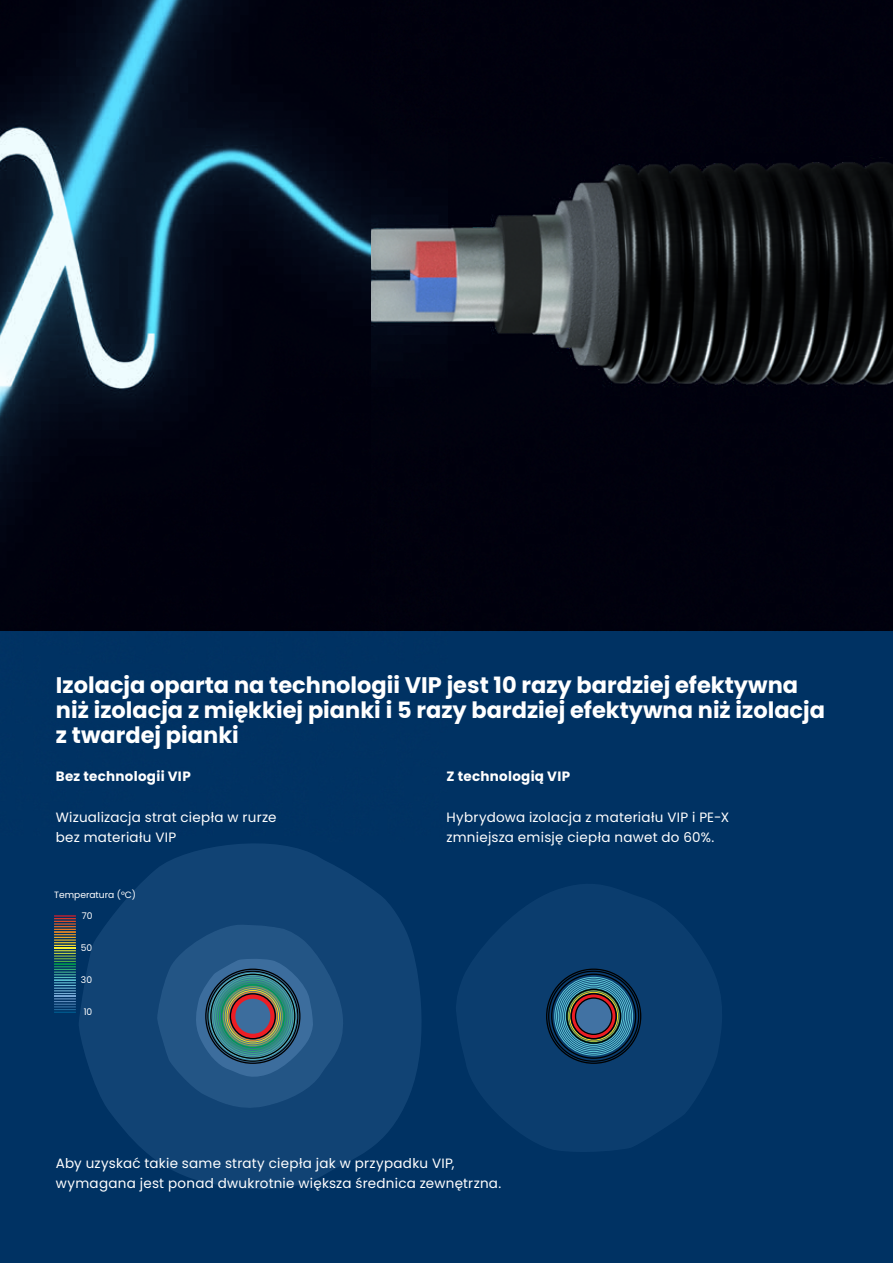
<style>
.page{position:relative;width:893px;height:1263px;background:#fff}
.page>*{position:absolute;margin:0;border:0;box-sizing:border-box;transform-origin:0 0}
.t1{font:22.5px/24.8px "Poppins";color:#fff}
.t2{font:13.5px/20.2px "Poppins";letter-spacing:.02em;color:#fff}
.t3{font:13.5px "Poppins";letter-spacing:.02em;color:#fff}
.t4{font:9.15px "Poppins";color:#fff}
</style>
<div class="page">
<div style="left:0;top:631px;width:893px;height:625px;background:#003263"></div>
<svg style="left:456px;top:884px;width:266px;height:268px;fill:#0b3d6e"></svg>
<svg style="left:79px;top:844px;width:342px;height:345px;fill:#114374"></svg>
<div style="left:223px;top:986px;width:60px;height:60px;border:1px solid #7fb244;border-radius:50%"></div>
<div style="left:225px;top:988px;width:56px;height:56px;border:1px solid #c2c736;border-radius:50%"></div>
<div style="left:227px;top:990px;width:52px;height:52px;border:1px solid #ffde17;border-radius:50%"></div>
<div style="left:215px;top:978px;width:76px;height:76px;border:1px solid #3baf83;border-radius:50%"></div>
<div style="left:217px;top:980px;width:72px;height:72px;border:1px solid #2eaa6f;border-radius:50%"></div>
<div style="left:219px;top:982px;width:68px;height:68px;border:1px solid #1ca65a;border-radius:50%"></div>
<div style="left:221px;top:984px;width:64px;height:64px;border:1px solid #00a14b;border-radius:50%"></div>
<div style="left:228px;top:992px;width:49px;height:49px;border:1px solid #f78d1e;border-radius:50%"></div>
<div style="left:568px;top:990px;width:51px;height:52px;border:1px solid #a1bc3e;border-radius:50%"></div>
<div style="left:569px;top:992px;width:49px;height:48px;border:1px solid #ffde17;border-radius:50%"></div>
<div style="left:555px;top:977px;width:78px;height:78px;border:1px solid #5fc8d7;border-radius:50%"></div>
<div style="left:556px;top:979px;width:75px;height:74px;border:1px solid #5fc8d7;border-radius:50%"></div>
<div style="left:558px;top:981px;width:71px;height:71px;border:1px solid #5fc8d7;border-radius:50%"></div>
<div style="left:560px;top:982px;width:68px;height:68px;border:1px solid #5fc8d7;border-radius:50%"></div>
<div style="left:561px;top:984px;width:65px;height:64px;border:1px solid #5fc8d7;border-radius:50%"></div>
<div style="left:563px;top:986px;width:61px;height:61px;border:1px solid #5fc8d7;border-radius:50%"></div>
<div style="left:565px;top:987px;width:57px;height:58px;border:1px solid #5fc8d7;border-radius:50%"></div>
<svg style="left:576px;top:998px;width:36px;height:36px"></svg>
<div style="left:231px;top:994px;width:44px;height:44px;border:4px solid #ed1d24;border-radius:50%"></div>
<div style="left:234px;top:997px;width:38px;height:38px;border:1px solid #ed1d24;border-radius:50%"></div>
<div style="left:230px;top:993px;width:46px;height:46px;border:1px solid #000;border-radius:50%"></div>
<div style="left:566px;top:989px;width:55px;height:55px;border:1px solid #000;border-radius:50%"></div>
<div style="left:572px;top:994px;width:44px;height:44px;border:4px solid #ed1d24;border-radius:50%"></div>
<div style="left:575px;top:997px;width:37px;height:38px;border:1px solid #000;border-radius:50%"></div>
<div style="left:571px;top:993px;width:46px;height:46px;border:1px solid #000;border-radius:50%"></div>
<svg style="left:54px;top:915px;width:22px;height:98px"></svg>
<img style="left:0;top:0;width:371px;height:631px">
<img style="left:371px;top:0;width:522px;height:631px">
<h1 class="t1" style="left:56px;top:673px;width:771px">Izolacja oparta na technologii VIP jest 10 razy bardziej efektywna niż izolacja z miękkiej pianki i 5 razy bardziej efektywna niż izolacja z twardej pianki</h1>
<p class="t3" style="left:56px;top:769px;width:136px">Bez technologii VIP</p>
<p class="t2" style="left:56px;top:807px;width:222px">Wizualizacja strat ciepła w rurze bez materiału VIP</p>
<p class="t3" style="left:446px;top:769px;width:125px">Z technologią VIP</p>
<p class="t2" style="left:446px;top:807px;width:284px">Hybrydowa izolacja z materiału VIP i PE-X zmniejsza emisję ciepła nawet do 60%.</p>
<p class="t4" style="left:54px;top:889px;width:83px">Temperatura (°C)</p>
<p class="t4" style="left:82px;top:910px;width:12px">70</p>
<p class="t4" style="left:81px;top:942px;width:13px">50</p>
<p class="t4" style="left:81px;top:974px;width:13px">30</p>
<p class="t4" style="left:84px;top:1006px;width:10px">10</p>
<p class="t2" style="left:56px;top:1153px;width:447px">Aby uzyskać takie same straty ciepła jak w przypadku VIP, wymagana jest ponad dwukrotnie większa średnica zewnętrzna.</p>
</div>
